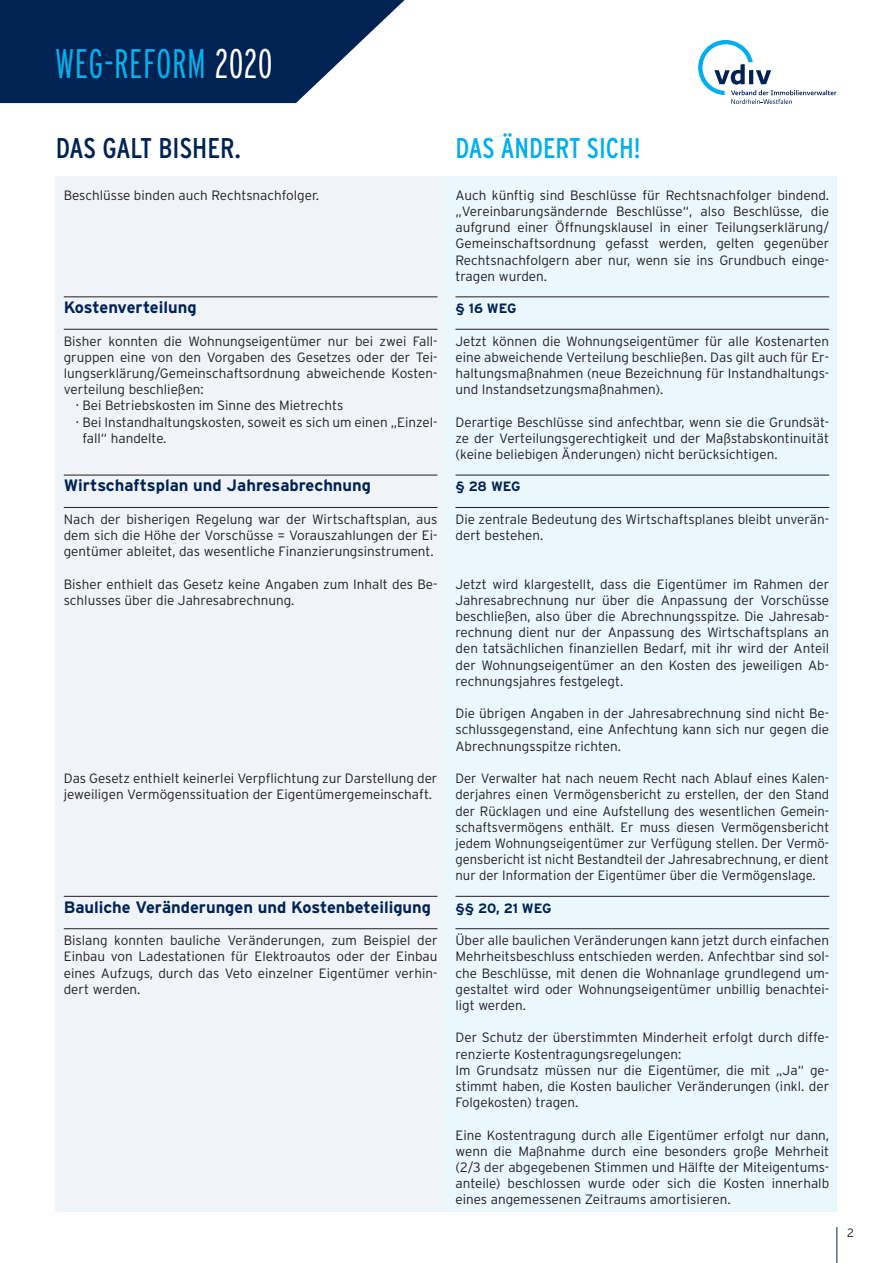
<style>
.page{position:relative;width:893px;height:1263px;background:#fff}
.page>*{position:absolute;margin:0;border:0;box-sizing:border-box;transform-origin:0 0}
.t1{font:300 extra-condensed 41.25px "Interstate";letter-spacing:.015em;color:#00b3ef}
.t2{font:condensed 28.5px "Interstate";color:#002354}
.t3{font:condensed 28.5px "Interstate";color:#00aeef}
.t4{font:700 16.5px "Interstate";color:#002354}
.t5{font:300 13.5px/16.2px "Interstate";color:#231f20;text-align:justify}
.t6{font:700 13.5px "Interstate";letter-spacing:-.015em;color:#002354}
.t7{font:300 12px "Interstate";color:#231f20}
.s1{color:#fff}
</style>
<div class="page">
<div style="left:55px;top:176px;width:392px;height:1036px;background:#f0f3f7"></div>
<div style="left:446px;top:176px;width:391px;height:1036px;background:#eaf7fd"></div>
<svg style="left:698px;top:40px;width:138px;height:64px"></svg>
<hr style="left:837px;top:1227px;width:1px;height:36px;background:#002354">
<svg style="left:0;top:0;width:405px;height:103px;background:#213f6a"></svg>
<hr style="left:64px;top:297px;width:373px;height:1px;background:#231f20">
<hr style="left:64px;top:329px;width:373px;height:1px;background:#231f20">
<hr style="left:64px;top:475px;width:373px;height:1px;background:#231f20">
<hr style="left:64px;top:507px;width:373px;height:1px;background:#231f20">
<hr style="left:64px;top:896px;width:373px;height:1px;background:#231f20">
<hr style="left:64px;top:928px;width:373px;height:1px;background:#231f20">
<hr style="left:455px;top:297px;width:374px;height:1px;background:#231f20">
<hr style="left:455px;top:329px;width:374px;height:1px;background:#231f20">
<hr style="left:455px;top:475px;width:374px;height:1px;background:#231f20">
<hr style="left:455px;top:507px;width:374px;height:1px;background:#231f20">
<hr style="left:455px;top:896px;width:374px;height:1px;background:#231f20">
<hr style="left:455px;top:928px;width:374px;height:1px;background:#231f20">
<h1 class="t1" style="left:56px;top:41px;width:219px">WEG-REFORM <span class="s1">2020</span></h1>
<h2 class="t2" style="left:56px;top:133px;width:187px">DAS GALT BISHER.</h2>
<h2 class="t3" style="left:455px;top:133px;width:187px">DAS ÄNDERT SICH!</h2>
<p class="t5" style="left:64px;top:187px;width:257px">Beschlüsse binden auch Rechtsnachfolger.</p>
<p class="t4" style="left:64px;top:298px;width:134px">Kostenverteilung</p>
<p class="t5" style="left:64px;top:333px;width:375px">Bisher konnten die Wohnungseigentümer nur bei zwei Fall-</p>
<p class="t5" style="left:64px;top:349px;width:375px">gruppen eine von den Vorgaben des Gesetzes oder der Tei-</p>
<p class="t5" style="left:64px;top:365px;width:375px">lungserklärung/Gemeinschaftsordnung abweichende Kosten-</p>
<p class="t5" style="left:64px;top:381px;width:142px">verteilung beschließen:</p>
<p class="t5" style="left:76px;top:397px;width:269px">· Bei Betriebskosten im Sinne des Mietrechts</p>
<p class="t5" style="left:76px;top:414px;width:363px">· Bei Instandhaltungskosten, soweit es sich um einen „Einzel-</p>
<p class="t5" style="left:83px;top:430px;width:85px">fall“ handelte.</p>
<p class="t4" style="left:64px;top:476px;width:309px">Wirtschaftsplan und Jahresabrechnung</p>
<p class="t5" style="left:64px;top:511px;width:375px">Nach der bisherigen Regelung war der Wirtschaftsplan, aus dem sich die Höhe der Vorschüsse = Vorauszahlungen der Ei&shy;gentümer ableitet, das wesentliche Finanzierungsinstrument.</p>
<p class="t5" style="left:64px;top:576px;width:375px">Bisher enthielt das Gesetz keine Angaben zum Inhalt des Be&shy;schlusses über die Jahresabrechnung.</p>
<p class="t5" style="left:64px;top:770px;width:375px">Das Gesetz enthielt keinerlei Verpflichtung zur Darstellung der jeweiligen Vermögenssituation der Eigentümergemeinschaft.</p>
<p class="t4" style="left:64px;top:898px;width:369px">Bauliche Veränderungen und Kostenbeteiligung</p>
<p class="t5" style="left:64px;top:932px;width:375px">Bislang konnten bauliche Veränderungen, zum Beispiel der Einbau von Ladestationen für Elektroautos oder der Einbau eines Aufzugs, durch das Veto einzelner Eigentümer verhin&shy;dert werden.</p>
<p class="t5" style="left:455px;top:187px;width:375px">Auch künftig sind Beschlüsse für Rechtsnachfolger bindend. „Vereinbarungsändernde Beschlüsse“, also Beschlüsse, die aufgrund einer Öffnungsklausel in einer Teilungserklärung/ Gemeinschaftsordnung gefasst werden, gelten gegenüber Rechtsnachfolgern aber nur, wenn sie ins Grundbuch einge&shy;tragen wurden.</p>
<p class="t6" style="left:455px;top:301px;width:63px">§ 16 WEG</p>
<p class="t5" style="left:455px;top:333px;width:375px">Jetzt können die Wohnungseigentümer für alle Kostenarten eine abweichende Verteilung beschließen. Das gilt auch für Er&shy;haltungsmaßnahmen (neue Bezeichnung für Instandhaltungs&shy;und Instandsetzungsmaßnahmen).</p>
<p class="t5" style="left:455px;top:414px;width:375px">Derartige Beschlüsse sind anfechtbar, wenn sie die Grundsät&shy;ze der Verteilungsgerechtigkeit und der Maßstabskontinuität (keine beliebigen Änderungen) nicht berücksichtigen.</p>
<p class="t6" style="left:455px;top:479px;width:67px">§ 28 WEG</p>
<p class="t5" style="left:455px;top:511px;width:375px">Die zentrale Bedeutung des Wirtschaftsplanes bleibt unverän&shy;dert bestehen.</p>
<p class="t5" style="left:455px;top:576px;width:375px">Jetzt wird klargestellt, dass die Eigentümer im Rahmen der Jahresabrechnung nur über die Anpassung der Vorschüsse beschließen, also über die Abrechnungsspitze. Die Jahresab&shy;rechnung dient nur der Anpassung des Wirtschaftsplans an den tatsächlichen finanziellen Bedarf, mit ihr wird der Anteil der Wohnungseigentümer an den Kosten des jeweiligen Ab&shy;rechnungsjahres festgelegt.</p>
<p class="t5" style="left:455px;top:705px;width:375px">Die übrigen Angaben in der Jahresabrechnung sind nicht Be&shy;schlussgegenstand, eine Anfechtung kann sich nur gegen die Abrechnungsspitze richten.</p>
<p class="t5" style="left:455px;top:770px;width:375px">Der Verwalter hat nach neuem Recht nach Ablauf eines Kalen&shy;derjahres einen Vermögensbericht zu erstellen, der den Stand der Rücklagen und eine Aufstellung des wesentlichen Gemein&shy;schaftsvermögens enthält. Er muss diesen Vermögensbericht jedem Wohnungseigentümer zur Verfügung stellen. Der Vermö&shy;gensbericht ist nicht Bestandteil der Jahresabrechnung, er dient nur der Information der Eigentümer über die Vermögenslage.</p>
<p class="t6" style="left:455px;top:900px;width:98px">§§ 20, 21 WEG</p>
<p class="t5" style="left:455px;top:932px;width:375px">Über alle baulichen Veränderungen kann jetzt durch einfachen Mehrheitsbeschluss entschieden werden. Anfechtbar sind sol&shy;che Beschlüsse, mit denen die Wohnanlage grundlegend um&shy;gestaltet wird oder Wohnungseigentümer unbillig benachtei&shy;ligt werden.</p>
<p class="t5" style="left:455px;top:1029px;width:375px;text-align:left">Der Schutz der überstimmten Minderheit erfolgt durch diffe&shy;renzierte Kostentragungsregelungen:<br>Im Grundsatz müssen nur die Eigentümer, die mit „Ja“ ge&shy;stimmt haben, die Kosten baulicher Veränderungen (inkl. der Folgekosten) tragen.</p>
<p class="t5" style="left:455px;top:1126px;width:375px">Eine Kostentragung durch alle Eigentümer erfolgt nur dann, wenn die Maßnahme durch eine besonders große Mehrheit (2/3 der abgegebenen Stimmen und Hälfte der Miteigentums&shy;anteile) beschlossen wurde oder sich die Kosten innerhalb eines angemessenen Zeitraums amortisieren.</p>
<p class="t7" style="left:847px;top:1226px;width:8px">2</p>
</div>
